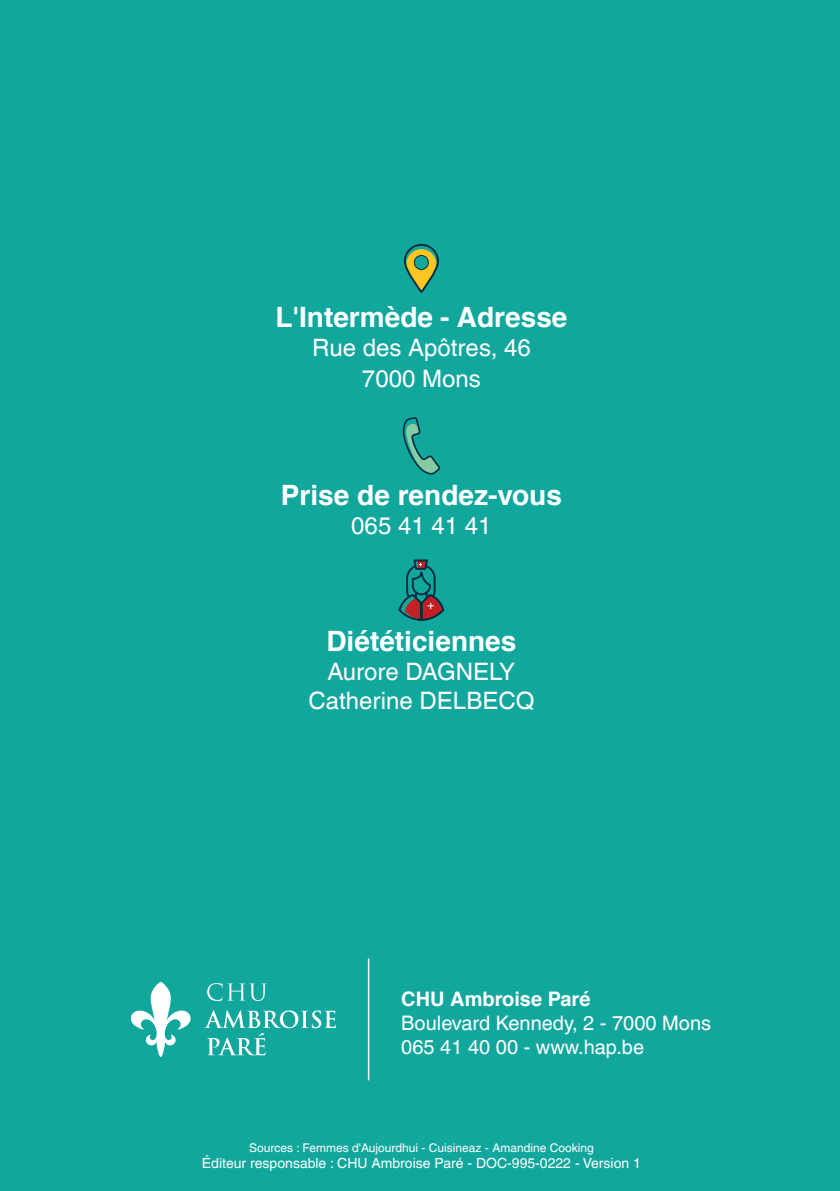
<style>
.page{position:relative;width:840px;height:1191px;background:#fff}
.page>*{position:absolute;margin:0;border:0;box-sizing:border-box;transform-origin:0 0}
.t1{font:700 28px "Helvetica LT Com";color:#fff}
.t2{font:24px "Helvetica LT Com";color:#fff}
.t3{font:20px "Helvetica LT Com";color:#fff}
.t4{font:700 20px "Helvetica LT Com";color:#fff}
.t5{font:14px "Helvetica LT Com";color:#fff}
.t6{font:12px "Helvetica LT Com";color:#fff}
</style>
<div class="page">
<div style="left:0;top:0;width:839px;height:1191px;background:#12a79d"></div>
<svg style="left:130px;top:981px;width:61px;height:76px"></svg>
<svg style="left:207px;top:983px;width:59px;height:18px"></svg>
<svg style="left:204px;top:1010px;width:132px;height:45px"></svg>
<hr style="left:367px;top:958px;width:2px;height:122px;background:#fff">
<svg style="left:406px;top:249px;width:30px;height:43px"></svg>
<div style="left:403px;top:244px;width:35px;height:49px;border:2px solid #002c42;border-radius:17px"></div>
<div style="left:414px;top:255px;width:14px;height:14px;background:#12a79d;border-radius:50%"></div>
<div style="left:413px;top:255px;width:15px;height:15px;border:1px solid #002c42;border-radius:50%"></div>
<svg style="left:398px;top:559px;width:47px;height:62px"></svg>
<svg style="left:402px;top:417px;width:38px;height:58px"></svg>
<p class="t1" style="left:275px;top:300px;width:293px">L'Intermède - Adresse</p>
<p class="t2" style="left:312px;top:333px;width:220px">Rue des Apôtres, 46</p>
<p class="t2" style="left:362px;top:365px;width:120px">7000 Mons</p>
<p class="t1" style="left:281px;top:478px;width:282px">Prise de rendez-vous</p>
<p class="t2" style="left:351px;top:511px;width:142px">065 41 41 41</p>
<p class="t1" style="left:326px;top:624px;width:191px">Diététiciennes</p>
<p class="t2" style="left:327px;top:657px;width:189px">Aurore DAGNELY</p>
<p class="t2" style="left:308px;top:686px;width:227px">Catherine DELBECQ</p>
<p class="t4" style="left:401px;top:987px;width:191px">CHU Ambroise Paré</p>
<p class="t3" style="left:401px;top:1011px;width:311px">Boulevard Kennedy, 2 - 7000 Mons</p>
<p class="t3" style="left:401px;top:1035px;width:244px">065 41 40 00 - www.hap.be</p>
<p class="t6" style="left:249px;top:1140px;width:346px">Sources : Femmes d'Aujourdhui - Cuisineaz - Amandine Cooking</p>
<p class="t5" style="left:202px;top:1155px;width:440px">Éditeur responsable : CHU Ambroise Paré - DOC-995-0222 - Version 1</p>
</div>
